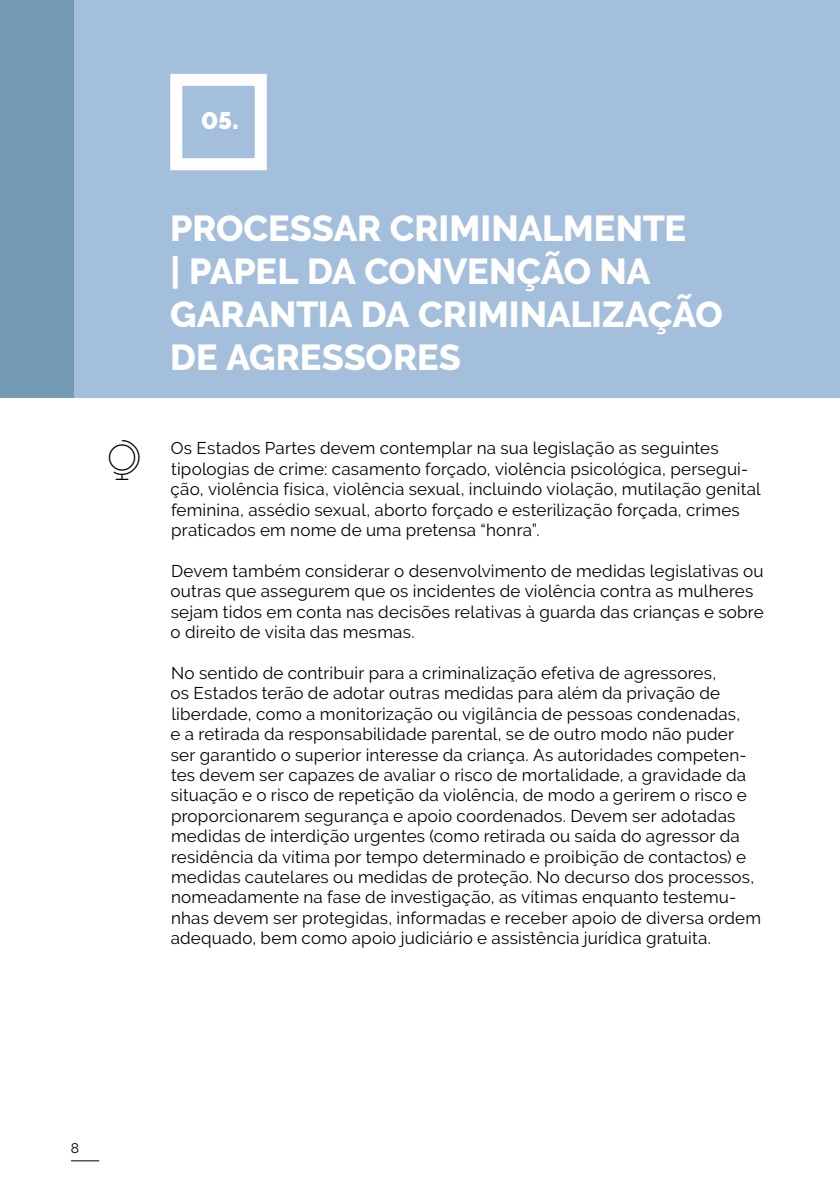
<style>
.page{position:relative;width:840px;height:1191px;background:#fff}
.page>*{position:absolute;margin:0;border:0;box-sizing:border-box;transform-origin:0 0}
.t1{font:40px "linea basic 10";color:#000}
.t2{font:800 36px/43.2px "Raleway";letter-spacing:-.01em;color:#fff}
.t3{font:900 24px "Raleway";color:#fff}
.t4{font:17px/20.4px "Raleway";letter-spacing:.01em;color:#000}
.t5{font:14px "Raleway";color:#000}
</style>
<div class="page">
<svg style="left:71px;top:1160px;width:28px;height:1px"></svg>
<div style="left:0;top:0;width:839px;height:397px;background:#a4bfdc"></div>
<div style="left:0;top:0;width:74px;height:397px;background:#759ab6"></div>
<div style="left:170px;top:74px;width:96px;height:96px;border:12px solid #fff"></div>
<h3 class="t3" style="left:201px;top:107px;width:39px">05.</h3>
<h1 class="t1" style="left:102px;top:443px;width:41px">S</h1>
<h2 class="t2" style="left:170px;top:207px;width:121px">PROCESSAR</h2>
<h2 class="t2" style="left:170px;top:207px;width:268px;text-indent:219px">CRIMINALMENTE | PAPEL DA CONVEN</h2>
<h2 class="t2" style="left:516px;top:250px;width:109px">ÇÃO NA</h2>
<h2 class="t2" style="left:170px;top:293px;width:50px">GARANTIA</h2>
<h2 class="t2" style="left:361px;top:293px;width:103px">DA CRIMINALI</h2>
<h2 class="t2" style="left:602px;top:293px;width:120px">ZAÇÃO</h2>
<h2 class="t2" style="left:170px;top:336px;width:130px">DE AGRESSORES</h2>
<p class="t4" style="left:170px;top:438px;width:591px">Os Estados Partes devem contemplar na sua legislação as seguintes tipologias de crime: casamento forçado, violência psicológica, persegui&shy;ção, violência física, violência sexual, incluindo violação, mutilação genital feminina, assédio sexual, aborto forçado e esterilização forçada, crimes praticados em nome de uma pretensa “honra”.</p>
<p class="t4" style="left:170px;top:560px;width:594px">Devem também considerar o desenvolvimento de medidas legislativas ou outras que assegurem que os incidentes de violência contra as mulheres sejam tidos em conta nas decisões relativas à guarda das crianças e sobre o direito de visita das mesmas.</p>
<p class="t4" style="left:170px;top:662px;width:591px">No sentido de contribuir para a criminalização efetiva de agressores,<br>os Estados terão de adotar outras medidas para além da privação de liberdade, como a monitorização ou vigilância de pessoas condenadas,<br>e a retirada da responsabilidade parental, se de outro modo não puder ser garantido o superior interesse da criança. As autoridades competen&shy;tes devem ser capazes de avaliar o risco de mortalidade, a gravidade da situação e o risco de repetição da violência, de modo a gerirem o risco e proporcionarem segurança e apoio coordenados. Devem ser adotadas medidas de interdição urgentes (como retirada ou saída do agressor da residência da vítima por tempo determinado e proibição de contactos) e medidas cautelares ou medidas de proteção. No decurso dos processos, nomeadamente na fase de investigação, as vítimas enquanto testemu&shy;nhas devem ser protegidas, informadas e receber apoio de diversa ordem adequado, bem como apoio judiciário e assistência jurídica gratuita.</p>
<p class="t5" style="left:71px;top:1140px;width:10px">8</p>
</div>
